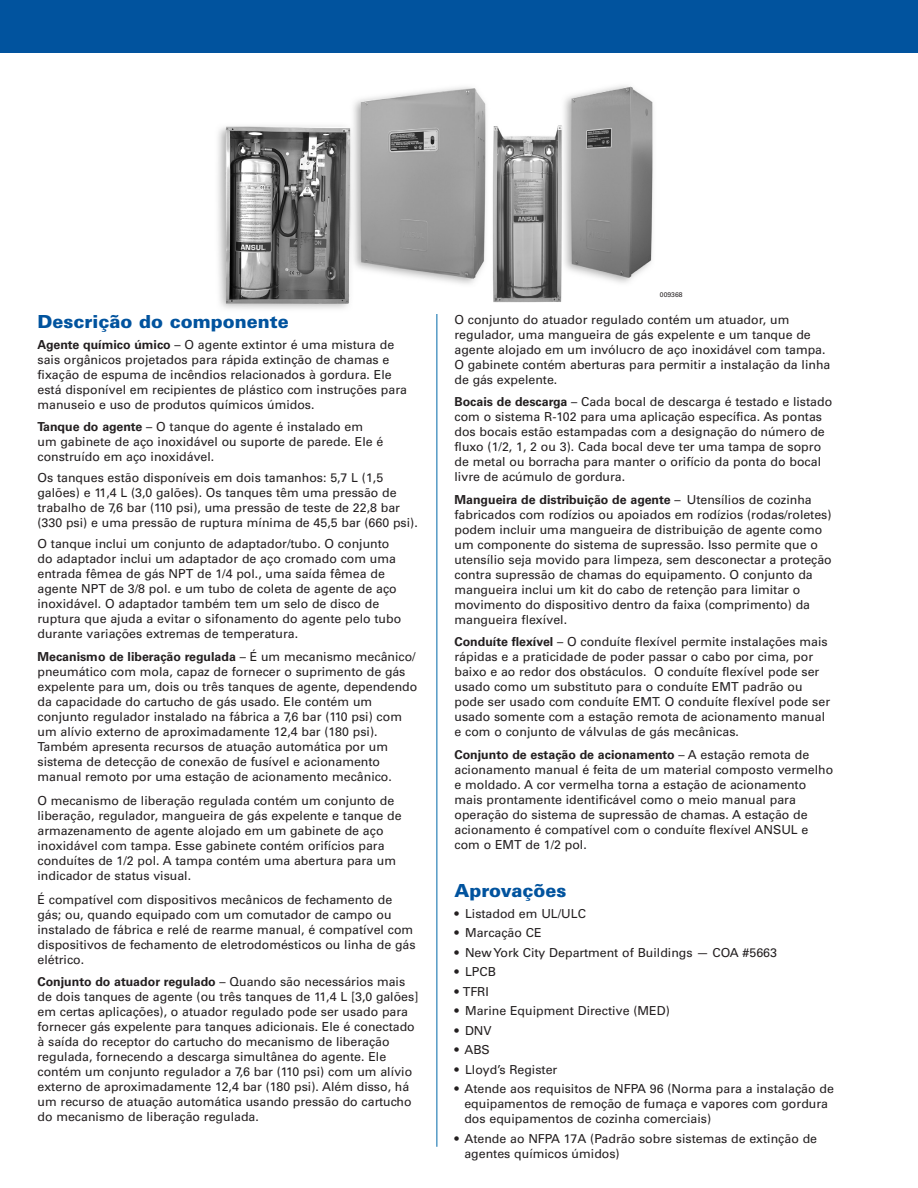
<style>
.page{position:relative;width:918px;height:1188px;background:#fff}
.page>*{position:absolute;margin:0;border:0;box-sizing:border-box;transform-origin:0 0}
._03_12_pt_Blue_Heade{font:900 18px "Univers LT Std";color:#01539e}
._06_Text_8_25{font:12.3px/15px "Univers LT Std";color:#231f20}
._08_Bullet_Text{font:12.3px/15px "Univers LT Std";color:#231f20}
._05_Text_1st_Graph{font:12.3px/15px "Univers LT Std";color:#231f20}
._07_Bullet_Text_1st{font:12.3px "Univers LT Std";color:#231f20}
._15___of_Art_Drawing{font:6.75px "Univers LT Std";color:#231f20}
.s1{font-weight:700}
</style>
<div class="page">
<div style="left:0;top:0;width:918px;height:52px;background:#01539e"></div>
<hr style="left:436px;top:313px;width:1px;height:834px;background:#0068a9">
<img style="left:218px;top:85px;width:435px;height:224px">
<p class="_03_12_pt_Blue_Heade" style="left:38px;top:310px;width:253px">Descrição do componente</p>
<p class="_05_Text_1st_Graph" style="left:38px;top:337px;width:371px"><span class="s1">Agente químico úmico</span> – O agente extintor é uma mistura de sais orgânicos projetados para rápida extinção de chamas e fixação de espuma de incêndios relacionados à gordura. Ele está disponível em recipientes de plástico com instruções para manuseio e uso de produtos químicos úmidos.</p>
<p class="_06_Text_8_25" style="left:38px;top:420px;width:347px"><span class="s1">Tanque do agente</span> – O tanque do agente é instalado em um gabinete de aço inoxidável ou suporte de parede. Ele é construído em aço inoxidável.</p>
<p class="_06_Text_8_25" style="left:38px;top:471px;width:382px">Os tanques estão disponíveis em dois tamanhos: 5,7 L (1,5 galões) e 11,4 L (3,0 galões). Os tanques têm uma pressão de trabalho de 7,6 bar (110 psi), uma pressão de teste de 22,8 bar (330 psi) e uma pressão de ruptura mínima de 45,5 bar (660 psi).</p>
<p class="_06_Text_8_25" style="left:38px;top:537px;width:365px">O tanque inclui um conjunto de adaptador/tubo. O conjunto do adaptador inclui um adaptador de aço cromado com uma entrada fêmea de gás NPT de 1/4 pol., uma saída fêmea de agente NPT de 3/8 pol. e um tubo de coleta de agente de aço inoxidável. O adaptador também tem um selo de disco de ruptura que ajuda a evitar o sifonamento do agente pelo tubo durante variações extremas de temperatura.</p>
<p class="_06_Text_8_25" style="left:38px;top:649px;width:381px"><span class="s1">Mecanismo de liberação regulada</span> – É um mecanismo mecânico/ pneumático com mola, capaz de fornecer o suprimento de gás expelente para um, dois ou três tanques de agente, dependendo da capacidade do cartucho de gás usado. Ele contém um conjunto regulador instalado na fábrica a 7,6 bar (110 psi) com um alívio externo de aproximadamente 12,4 bar (180 psi).<br>Também apresenta recursos de atuação automática por um sistema de detecção de conexão de fusível e acionamento manual remoto por uma estação de acionamento mecânico.</p>
<p class="_06_Text_8_25" style="left:38px;top:793px;width:366px">O mecanismo de liberação regulada contém um conjunto de liberação, regulador, mangueira de gás expelente e tanque de armazenamento de agente alojado em um gabinete de aço inoxidável com tampa. Esse gabinete contém orifícios para conduítes de 1/2 pol. A tampa contém uma abertura para um indicador de status visual.</p>
<p class="_06_Text_8_25" style="left:38px;top:892px;width:380px">É compatível com dispositivos mecânicos de fechamento de gás; ou, quando equipado com um comutador de campo ou instalado de fábrica e relé de rearme manual, é compatível com dispositivos de fechamento de eletrodomésticos ou linha de gás elétrico.</p>
<p class="_06_Text_8_25" style="left:38px;top:975px;width:383px"><span class="s1">Conjunto do atuador regulado</span> – Quando são necessários mais de dois tanques de agente (ou três tanques de 11,4 L [3,0 galões] em certas aplicações), o atuador regulado pode ser usado para fornecer gás expelente para tanques adicionais. Ele é conectado à saída do receptor do cartucho do mecanismo de liberação regulada, fornecendo a descarga simultânea do agente. Ele contém um conjunto regulador a 7,6 bar (110 psi) com um alívio externo de aproximadamente 12,4 bar (180 psi). Além disso, há um recurso de atuação automática usando pressão do cartucho do mecanismo de liberação regulada.</p>
<p class="_15___of_Art_Drawing" style="left:660px;top:291px;width:24px">009368</p>
<p class="_06_Text_8_25" style="left:454px;top:312px;width:377px">O conjunto do atuador regulado contém um atuador, um regulador, uma mangueira de gás expelente e um tanque de agente alojado em um invólucro de aço inoxidável com tampa.<br>O gabinete contém aberturas para permitir a instalação da linha de gás expelente.</p>
<p class="_06_Text_8_25" style="left:454px;top:395px;width:379px"><span class="s1">Bocais de descarga</span> – Cada bocal de descarga é testado e listado com o sistema R-102 para uma aplicação específica. As pontas dos bocais estão estampadas com a designação do número de fluxo (1/2, 1, 2 ou 3). Cada bocal deve ter uma tampa de sopro de metal ou borracha para manter o orifício da ponta do bocal livre de acúmulo de gordura.</p>
<p class="_06_Text_8_25" style="left:454px;top:492px;width:379px"><span class="s1">Mangueira de distribuição de agente</span> – Utensílios de cozinha fabricados com rodízios ou apoiados em rodízios (rodas/roletes) podem incluir uma mangueira de distribuição de agente como um componente do sistema de supressão. Isso permite que o utensílio seja movido para limpeza, sem desconectar a proteção contra supressão de chamas do equipamento. O conjunto da mangueira inclui um kit do cabo de retenção para limitar o movimento do dispositivo dentro da faixa (comprimento) da mangueira flexível.</p>
<p class="_06_Text_8_25" style="left:454px;top:635px;width:377px"><span class="s1">Conduíte flexível</span> – O conduíte flexível permite instalações mais rápidas e a praticidade de poder passar o cabo por cima, por baixo e ao redor dos obstáculos. O conduíte flexível pode ser usado como um substituto para o conduíte EMT padrão ou pode ser usado com conduíte EMT. O conduíte flexível pode ser usado somente com a estação remota de acionamento manual e com o conjunto de válvulas de gás mecânicas.</p>
<p class="_06_Text_8_25" style="left:454px;top:747px;width:380px"><span class="s1">Conjunto de estação de acionamento</span> – A estação remota de acionamento manual é feita de um material composto vermelho e moldado. A cor vermelha torna a estação de acionamento mais prontamente identificável como o meio manual para operação do sistema de supressão de chamas. A estação de acionamento é compatível com o conduíte flexível ANSUL e com o EMT de 1/2 pol.</p>
<p class="_03_12_pt_Blue_Heade" style="left:454px;top:879px;width:113px">Aprovações</p>
<p class="_07_Bullet_Text_1st" style="left:454px;top:906px;width:133px">• Listadod em UL/ULC</p>
<p class="_08_Bullet_Text" style="left:454px;top:926px;width:89px">• Marcação CE</p>
<p class="_08_Bullet_Text" style="left:454px;top:945px;width:324px">• New York City Department of Buildings — COA #5663</p>
<p class="_08_Bullet_Text" style="left:454px;top:965px;width:43px">• LPCB</p>
<p class="_08_Bullet_Text" style="left:454px;top:984px;width:36px">• TFRI</p>
<p class="_08_Bullet_Text" style="left:454px;top:1004px;width:217px">• Marine Equipment Directive (MED)</p>
<p class="_08_Bullet_Text" style="left:454px;top:1023px;width:39px">• DNV</p>
<p class="_08_Bullet_Text" style="left:454px;top:1043px;width:37px">• ABS</p>
<p class="_08_Bullet_Text" style="left:454px;top:1062px;width:104px">• Lloyd’s Register</p>
<p class="_08_Bullet_Text" style="left:464px;top:1082px;width:371px;text-indent:-10px">• Atende aos requisitos de NFPA 96 (Norma para a instalação de equipamentos de remoção de fumaça e vapores com gordura dos equipamentos de cozinha comerciais)</p>
<p class="_08_Bullet_Text" style="left:464px;top:1131px;width:354px;text-indent:-10px">• Atende ao NFPA 17A (Padrão sobre sistemas de extinção de agentes químicos úmidos)</p>
</div>
